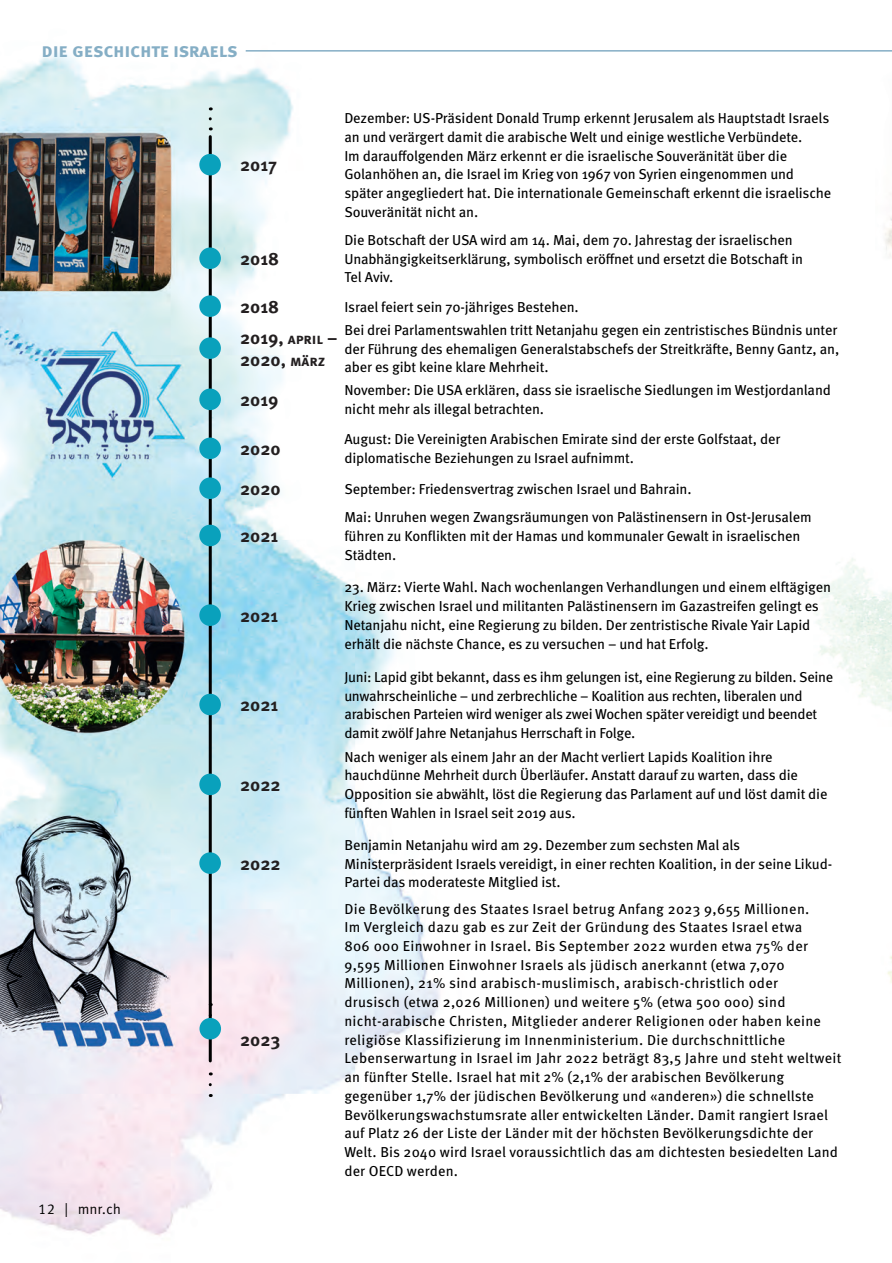
<style>
.page{position:relative;width:892px;height:1263px;background:#fff}
.page>*{position:absolute;margin:0;border:0;box-sizing:border-box;transform-origin:0 0}
.t1{font:700 19.5px "Meta OT";letter-spacing:-.015em;color:#85aec5}
.t2{font:700 18px/21.6px "Meta OT";color:#231f20}
.t3{font:14.4px/18.8px "Meta OT";letter-spacing:-.01em;color:#000}
.t4{font:14.4px/18.8px "Meta OT";letter-spacing:.015em;color:#000}
.t5{font:14.4px "Meta Correspondence OT";letter-spacing:-.01em;color:#000}
.s1{font-size:15px}
</style>
<div class="page">
<img style="left:0;top:50px;width:440px;height:1186px">
<img style="left:816px;top:558px;width:76px;height:425px">
<img style="left:885px;top:217px;width:7px;height:40px">
<hr style="left:209px;top:137px;width:3px;height:923px;background:#000">
<svg style="left:209px;top:107px;width:3px;height:12px"></svg>
<hr style="left:246px;top:50px;width:646px;height:2px;background:#85aec5">
<div style="left:199px;top:154px;width:22px;height:21px;background:#09a1bc;border-radius:50%"></div>
<div style="left:199px;top:247px;width:22px;height:22px;background:#09a1bc;border-radius:50%"></div>
<div style="left:199px;top:295px;width:22px;height:22px;background:#09a1bc;border-radius:50%"></div>
<div style="left:199px;top:337px;width:22px;height:22px;background:#09a1bc;border-radius:50%"></div>
<div style="left:199px;top:388px;width:22px;height:22px;background:#09a1bc;border-radius:50%"></div>
<div style="left:199px;top:437px;width:22px;height:22px;background:#09a1bc;border-radius:50%"></div>
<div style="left:199px;top:477px;width:22px;height:22px;background:#09a1bc;border-radius:50%"></div>
<div style="left:199px;top:524px;width:22px;height:22px;background:#09a1bc;border-radius:50%"></div>
<div style="left:199px;top:604px;width:22px;height:21px;background:#09a1bc;border-radius:50%"></div>
<div style="left:199px;top:693px;width:22px;height:22px;background:#09a1bc;border-radius:50%"></div>
<div style="left:199px;top:773px;width:22px;height:22px;background:#09a1bc;border-radius:50%"></div>
<div style="left:199px;top:852px;width:22px;height:21px;background:#09a1bc;border-radius:50%"></div>
<div style="left:199px;top:1017px;width:22px;height:22px;background:#09a1bc;border-radius:50%"></div>
<svg style="left:209px;top:1072px;width:3px;height:12px"></svg>
<h1 class="t1" style="left:42px;top:38px;width:198px">DIE GESCHICHTE ISRAELS</h1>
<p class="t2" style="left:240px;top:154px;width:39px">2017</p>
<p class="t2" style="left:240px;top:248px;width:41px">2018</p>
<p class="t3" style="left:344px;top:109px;width:488px">Dezember: US-Präsident Donald Trump erkennt Jerusalem als Hauptstadt Israels an und verärgert damit die arabische Welt und einige westliche Verbündete.<br>Im darauffolgenden März erkennt er die israelische Souveränität über die Golanhöhen an, die Israel im Krieg von 1967 von Syrien eingenommen und später angegliedert hat. Die internationale Gemeinschaft erkennt die israelische Souveränität nicht an.</p>
<p class="t3" style="left:344px;top:231px;width:460px">Die Botschaft der USA wird am 14. Mai, dem 70. Jahrestag der israelischen<br>Unabhängigkeitserklärung, symbolisch eröffnet und ersetzt die Botschaft in<br>Tel Aviv.</p>
<p class="t2" style="left:240px;top:296px;width:41px">2018</p>
<p class="t3" style="left:344px;top:297px;width:236px">Israel feiert sein 70-jähriges Bestehen.</p>
<p class="t2" style="left:240px;top:327px;width:99px">2019, <span class="s1">APRIL</span> –<br>2020, <span class="s1">MÄRZ</span></p>
<p class="t3" style="left:344px;top:320px;width:496px">Bei drei Parlamentswahlen tritt Netanjahu gegen ein zentristisches Bündnis unter der Führung des ehemaligen Generalstabschefs der Streitkräfte, Benny Gantz, an, aber es gibt keine klare Mehrheit.</p>
<p class="t2" style="left:240px;top:389px;width:40px">2019</p>
<p class="t3" style="left:344px;top:381px;width:488px">November: Die USA erklären, dass sie israelische Siedlungen im Westjordanland nicht mehr als illegal betrachten.</p>
<p class="t2" style="left:240px;top:438px;width:42px">2020</p>
<p class="t3" style="left:344px;top:430px;width:437px">August: Die Vereinigten Arabischen Emirate sind der erste Golfstaat, der diplomatische Beziehungen zu Israel aufnimmt.</p>
<p class="t2" style="left:240px;top:478px;width:42px">2020</p>
<p class="t3" style="left:344px;top:479px;width:349px">September: Friedensvertrag zwischen Israel und Bahrain.</p>
<p class="t2" style="left:240px;top:525px;width:40px">2021</p>
<p class="t3" style="left:344px;top:508px;width:469px">Mai: Unruhen wegen Zwangsräumungen von Palästinensern in Ost-Jerusalem führen zu Konflikten mit der Hamas und kommunaler Gewalt in israelischen<br>Städten.</p>
<p class="t5" style="left:39px;top:1200px;width:84px">12 | mnr.ch</p>
<p class="t2" style="left:240px;top:605px;width:40px">2021</p>
<p class="t2" style="left:240px;top:694px;width:40px">2021</p>
<p class="t2" style="left:240px;top:774px;width:42px">2022</p>
<p class="t2" style="left:240px;top:852px;width:42px">2022</p>
<p class="t2" style="left:240px;top:1028px;width:42px">2023</p>
<p class="t3" style="left:344px;top:578px;width:488px">23. März: Vierte Wahl. Nach wochenlangen Verhandlungen und einem elftägigen Krieg zwischen Israel und militanten Palästinensern im Gazastreifen gelingt es Netanjahu nicht, eine Regierung zu bilden. Der zentristische Rivale Yair Lapid erhält die nächste Chance, es zu versuchen – und hat Erfolg.</p>
<p class="t3" style="left:344px;top:667px;width:490px">Juni: Lapid gibt bekannt, dass es ihm gelungen ist, eine Regierung zu bilden. Seine unwahrscheinliche – und zerbrechliche – Koalition aus rechten, liberalen und arabischen Parteien wird weniger als zwei Wochen später vereidigt und beendet damit zwölf Jahre Netanjahus Herrschaft in Folge.</p>
<p class="t3" style="left:344px;top:747px;width:484px">Nach weniger als einem Jahr an der Macht verliert Lapids Koalition ihre hauchdünne Mehrheit durch Überläufer. Anstatt darauf zu warten, dass die Opposition sie abwählt, löst die Regierung das Parlament auf und löst damit die fünften Wahlen in Israel seit 2019 aus.</p>
<p class="t3" style="left:344px;top:835px;width:489px">Benjamin Netanjahu wird am 29. Dezember zum sechsten Mal als<br>Ministerpräsident Israels vereidigt, in einer rechten Koalition, in der seine Likud-<br>Partei das moderateste Mitglied ist.</p>
<p class="t4" style="left:344px;top:899px;width:498px">Die Bevölkerung des Staates Israel betrug Anfang 2023 9,655 Millionen.<br>Im Vergleich dazu gab es zur Zeit der Gründung des Staates Israel etwa<br>806 000 Einwohner in Israel. Bis September 2022 wurden etwa 75% der 9,595 Millionen Einwohner Israels als jüdisch anerkannt (etwa 7,070<br>Millionen), 21% sind arabisch-muslimisch, arabisch-christlich oder<br>drusisch (etwa 2,026 Millionen) und weitere 5% (etwa 500 000) sind nicht-arabische Christen, Mitglieder anderer Religionen oder haben keine religiöse Klassifizierung im Innenministerium. Die durchschnittliche Lebenserwartung in Israel im Jahr 2022 beträgt 83,5 Jahre und steht weltweit an fünfter Stelle. Israel hat mit 2% (2,1% der arabischen Bevölkerung gegenüber 1,7% der jüdischen Bevölkerung und «anderen») die schnellste Bevölkerungswachstumsrate aller entwickelten Länder. Damit rangiert Israel auf Platz 26 der Liste der Länder mit der höchsten Bevölkerungsdichte der Welt. Bis 2040 wird Israel voraussichtlich das am dichtesten besiedelten Land der OECD werden.</p>
</div>
